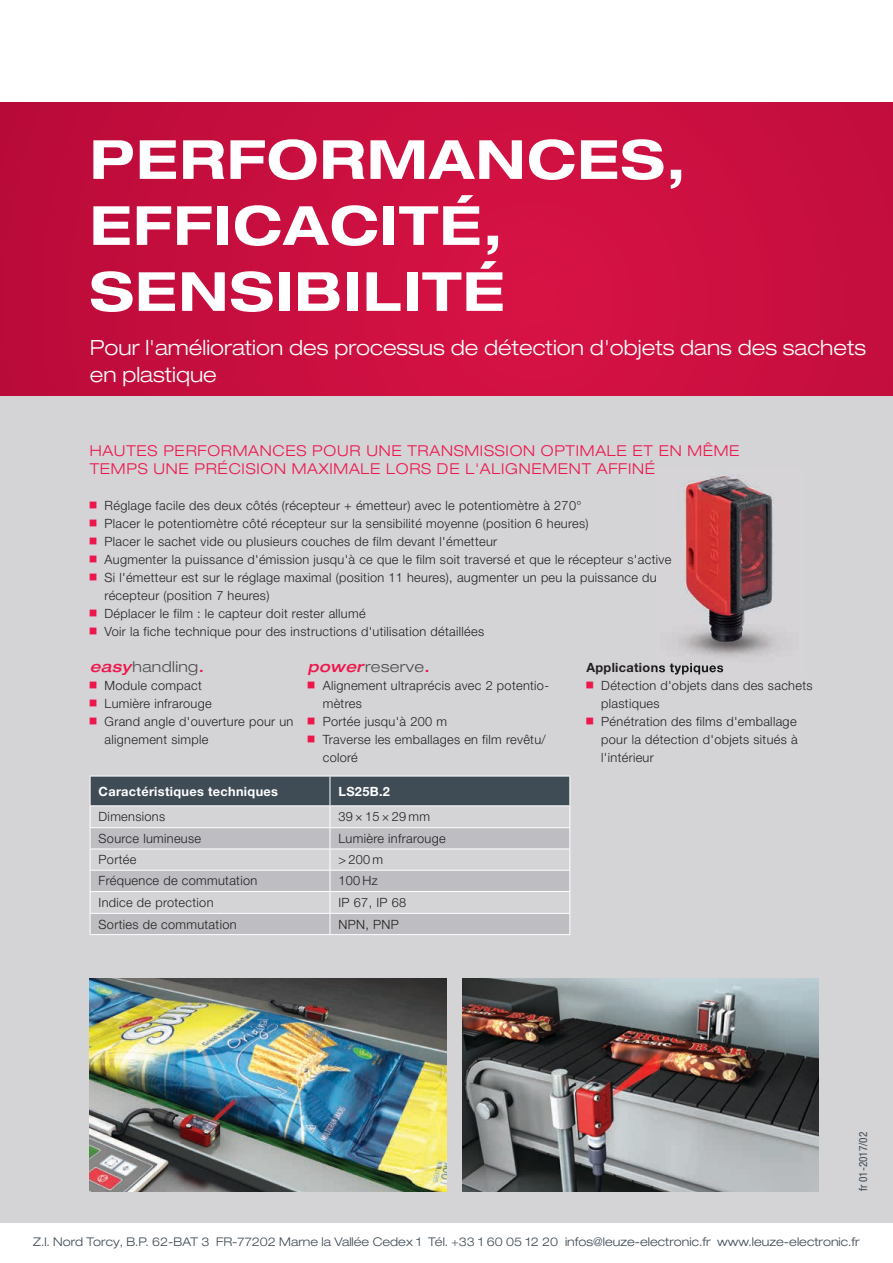
<style>
.page{position:relative;width:893px;height:1263px;background:#fff}
.page>*{position:absolute;margin:0;border:0;box-sizing:border-box;transform-origin:0 0}
.t1{font:700 expanded 54px/66px "Helvetica Neue LT Pro";letter-spacing:.025em;color:#fff}
.t2{font:300 expanded 21px/27px "Helvetica Neue LT Pro";color:#fff}
.t3{font:300 expanded 15px/18px "Helvetica Neue LT Pro";letter-spacing:.05em;color:#ed174c}
.t4{font:300 expanded 15px "Helvetica Neue LT Pro";letter-spacing:.025em;color:#4d4d4f}
.t5{font:300 12.75px/18px "Helvetica Neue LT Pro";letter-spacing:.025em;color:#231f20}
.t6{font:700 12.75px "Helvetica Neue LT Pro";letter-spacing:.025em;color:#fff}
.t7{font:700 12.75px "Helvetica Neue LT Pro";letter-spacing:.025em;color:#231f20}
.t8{font:300 expanded 12px "Helvetica Neue LT Pro";color:#3f4b55}
.t9{font:condensed 11.25px "Helvetica Neue LT Pro";color:#3f4b55}
.s1{font-weight:500;font-style:italic;color:#ed174c}
.s2{font-weight:500;color:#ed174c}
</style>
<div class="page">
<div style="left:0;top:395px;width:893px;height:828px;background:#d4d4d7"></div>
<div style="left:0;top:102px;width:893px;height:293px;background:linear-gradient(to right,#c20d3d,#d01142)"></div>
<img style="left:462px;top:978px;width:357px;height:213px">
<img style="left:90px;top:978px;width:356px;height:213px">
<svg style="left:90px;top:776px;width:480px;height:158px"></svg>
<hr style="left:90px;top:934px;width:240px;height:1px;background:#fff">
<hr style="left:330px;top:934px;width:240px;height:1px;background:#fff">
<img style="left:675px;top:473px;width:101px;height:202px">
<img style="left:655px;top:663px;width:68px;height:11px">
<h1 class="t1" style="left:90px;top:124px;width:598px">PERFORMANCES,<br>EFFICACITÉ,<br>SENSIBILITÉ</h1>
<h2 class="t2" style="left:90px;top:334px;width:778px">Pour l'amélioration des processus de détection d'objets dans des sachets en plastique</h2>
<p class="t3" style="left:90px;top:441px;width:651px">HAUTES PERFORMANCES POUR UNE TRANSMISSION OPTIMALE ET EN MÊME<br>TEMPS UNE PRÉCISION MAXIMALE LORS DE L'ALIGNEMENT AFFINÉ</p>
<p class="t5" style="left:105px;top:496px;width:568px">Réglage facile des deux côtés (récepteur + émetteur) avec le potentiomètre à 270°<br>Placer le potentiomètre côté récepteur sur la sensibilité moyenne (position 6 heures)<br>Placer le sachet vide ou plusieurs couches de film devant l'émetteur<br>Augmenter la puissance d'émission jusqu'à ce que le film soit traversé et que le récepteur s'active Si l'émetteur est sur le réglage maximal (position 11 heures), augmenter un peu la puissance du récepteur (position 7 heures)<br>Déplacer le film : le capteur doit rester allumé<br>Voir la fiche technique pour des instructions d'utilisation détaillées</p>
<p class="t4" style="left:90px;top:658px;width:116px"><span class="s1">easy</span>handling<span class="s2">.</span></p>
<p class="t5" style="left:105px;top:676px;width:190px">Module compact<br>Lumière infrarouge<br>Grand angle d'ouverture pour un alignement simple</p>
<p class="t4" style="left:308px;top:658px;width:124px"><span class="s1">power</span>reserve<span class="s2">.</span></p>
<p class="t5" style="left:323px;top:676px;width:228px">Alignement ultraprécis avec 2 potentio&shy;mètres<br>Portée jusqu'à 200 m<br>Traverse les emballages en film revêtu/ coloré</p>
<p class="t6" style="left:99px;top:783px;width:181px">Caractéristiques techniques</p>
<p class="t6" style="left:338px;top:783px;width:53px">LS25B.2</p>
<p class="t5" style="left:99px;top:807px;width:68px">Dimensions</p>
<p class="t5" style="left:338px;top:807px;width:93px">39 × 15 × 29 mm</p>
<p class="t5" style="left:99px;top:829px;width:104px">Source lumineuse</p>
<p class="t5" style="left:338px;top:829px;width:109px">Lumière infrarouge</p>
<p class="t5" style="left:99px;top:850px;width:39px">Portée</p>
<p class="t5" style="left:338px;top:850px;width:46px">&gt;200m</p>
<p class="t5" style="left:99px;top:871px;width:160px">Fréquence de commutation</p>
<p class="t5" style="left:338px;top:871px;width:41px">100 Hz</p>
<p class="t5" style="left:99px;top:893px;width:116px">Indice de protection</p>
<p class="t5" style="left:338px;top:893px;width:69px">IP 67, IP 68</p>
<p class="t5" style="left:99px;top:915px;width:139px">Sorties de commutation</p>
<p class="t5" style="left:338px;top:915px;width:62px">NPN, PNP</p>
<p class="t7" style="left:586px;top:659px;width:139px">Applications typiques</p>
<p class="t5" style="left:601px;top:676px;width:213px">Détection d'objets dans des sachets plastiques<br>Pénétration des films d'emballage pour la détection d'objets situés à l'intérieur</p>
<p class="t9" style="left:857px;top:1191px;width:61px;rotate:-90deg">fr 01-2017/02</p>
<p class="t8" style="left:33px;top:1234px;width:828px">Z.l. Nord Torcy, B.P. 62-BAT 3 FR-77202 Marne la Vallée Cedex 1 Tél. +33 1 60 05 12 20 infos@leuze-electronic.fr www.leuze-electronic.fr</p>
</div>
